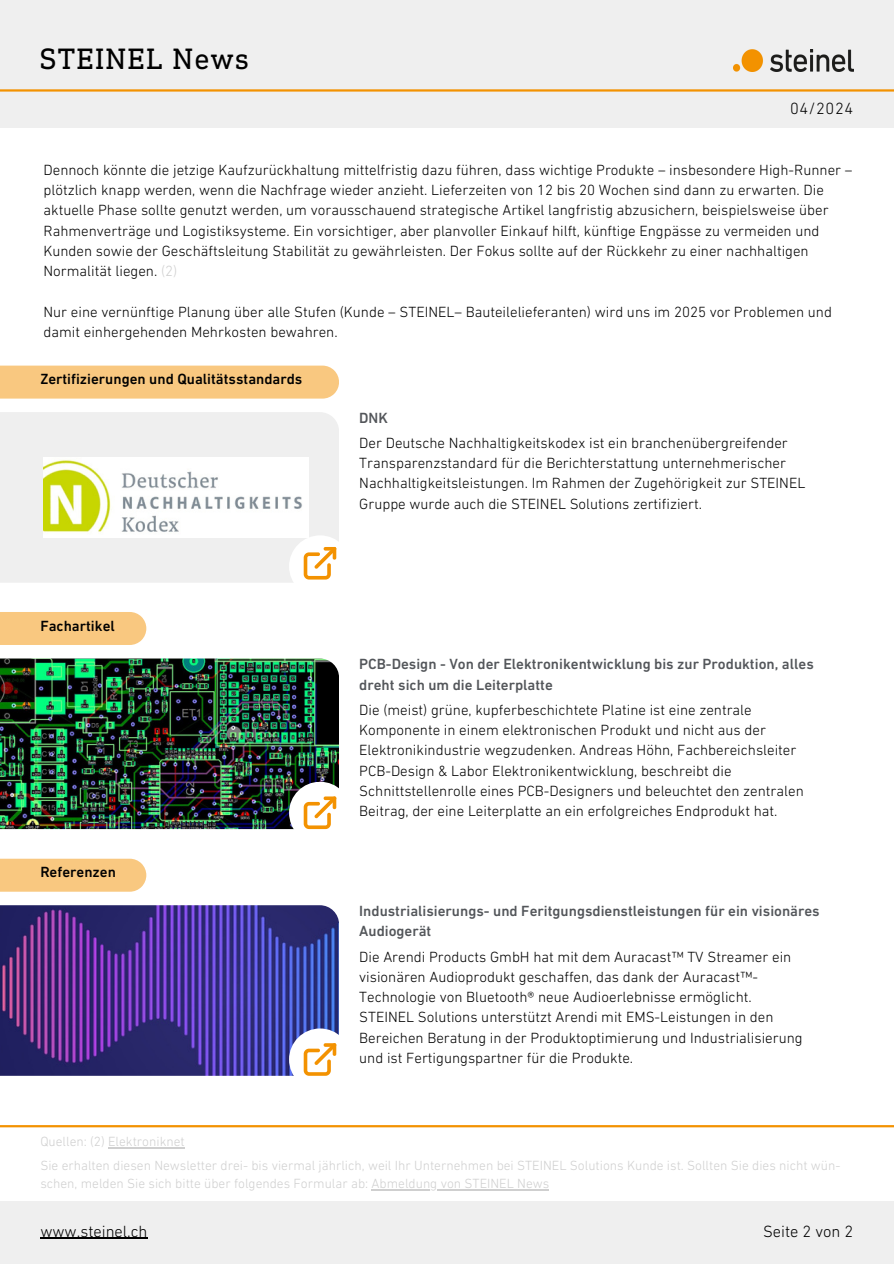
<style>
.page{position:relative;width:894px;height:1264px;background:#fff}
.page>*{position:absolute;margin:0;border:0;box-sizing:border-box;transform-origin:0 0}
.t1{font:30px "DIN Next Slab Pro";letter-spacing:.04em;color:#000}
.t2{font:300 16.5px "DIN Next LT Pro";color:#000}
.t3{font:300 15px/20.2px "DIN Next LT Pro";color:#000}
.t4{font:500 15px/20.2px "DIN Next LT Pro";color:#53565a}
.t5{font:500 15px "DIN Next LT Pro";color:#000}
.t6{font:300 13.5px/18px "DIN Next LT Pro";color:#cfcfcf}
.s1{color:#cfcfcf}
</style>
<div class="page">
<div style="left:0;top:858px;width:146px;height:33px;background:#f9c880"></div>
<img style="left:0;top:905px;width:339px;height:170px">
<div style="left:289px;top:1028px;width:62px;height:62px;background:#fff;border-radius:50%"></div>
<svg style="left:303px;top:1043px;width:33px;height:32px"></svg>
<div style="left:0;top:612px;width:146px;height:33px;background:#f9c880"></div>
<img style="left:0;top:658px;width:339px;height:171px">
<div style="left:289px;top:781px;width:62px;height:62px;background:#fff;border-radius:50%"></div>
<svg style="left:303px;top:796px;width:33px;height:33px"></svg>
<div style="left:0;top:365px;width:339px;height:33px;background:#f9c880"></div>
<div style="left:0;top:412px;width:339px;height:170px;background:#efefef"></div>
<div style="left:289px;top:535px;width:62px;height:62px;background:#fff;border-radius:50%"></div>
<svg style="left:303px;top:547px;width:33px;height:32px"></svg>
<div style="left:0;top:0;width:893px;height:128px;background:#efefef"></div>
<hr style="left:0;top:89px;width:893px;height:3px;background:#f39201">
<img style="left:733px;top:50px;width:120px;height:21px">
<hr style="left:0;top:1125px;width:893px;height:2px;background:#f39201">
<div style="left:0;top:1201px;width:893px;height:62px;background:#efefef"></div>
<hr style="left:371px;top:1189px;width:178px;height:1px;background:#cfcfcf">
<hr style="left:40px;top:1237px;width:107px;height:1px;background:#000">
<img style="left:43px;top:457px;width:265px;height:80px">
<hr style="left:108px;top:1147px;width:77px;height:1px;background:#cfcfcf">
<h4 class="t1" style="left:39px;top:41px;width:211px">STEINEL News</h4>
<p class="t2" style="left:789px;top:102px;width:65px">04/2024</p>
<p class="t3" style="left:43px;top:161px;width:810px">Dennoch könnte die jetzige Kaufzurückhaltung mittelfristig dazu führen, dass wichtige Produkte – insbesondere High-Runner – plötzlich knapp werden, wenn die Nachfrage wieder anzieht. Lieferzeiten von 12 bis 20 Wochen sind dann zu erwarten. Die aktuelle Phase sollte genutzt werden, um vorausschauend strategische Artikel langfristig abzusichern, beispielsweise über Rahmenverträge und Logistiksysteme. Ein vorsichtiger, aber planvoller Einkauf hilft, künftige Engpässe zu vermeiden und Kunden sowie der Geschäftsleitung Stabilität zu gewährleisten. Der Fokus sollte auf der Rückkehr zu einer nachhaltigen Normalität liegen. <span class="s1">(2)</span></p>
<p class="t3" style="left:43px;top:303px;width:789px">Nur eine vernünftige Planung über alle Stufen (Kunde – STEINEL– Bauteilelieferanten) wird uns im 2025 vor Problemen und damit einhergehenden Mehrkosten bewahren.</p>
<h4 class="t5" style="left:40px;top:373px;width:263px">Zertifizierungen und Qualitätsstandards</h4>
<p class="t5" style="left:40px;top:619px;width:76px">Fachartikel</p>
<p class="t5" style="left:40px;top:866px;width:77px">Referenzen</p>
<h3 class="t6" style="left:40px;top:1133px;width:146px">Quellen: (2) Elektroniknet</h3>
<h3 class="t4" style="left:359px;top:409px;width:30px">DNK</h3>
<h3 class="t3" style="left:359px;top:434px;width:447px">Der Deutsche Nachhaltigkeitskodex ist ein branchenübergreifender Transparenzstandard für die Berichterstattung unternehmerischer Nachhaltigkeitsleistungen. Im Rahmen der Zugehörigkeit zur STEINEL Gruppe wurde auch die STEINEL Solutions zertifiziert.</h3>
<h4 class="t4" style="left:359px;top:655px;width:456px">PCB-Design - Von der Elektronikentwicklung bis zur Produktion, alles dreht sich um die Leiterplatte</h4>
<h2 class="t3" style="left:359px;top:701px;width:446px">Die (meist) grüne, kupferbeschichtete Platine ist eine zentrale Komponente in einem elektronischen Produkt und nicht aus der Elektronikindustrie wegzudenken. Andreas Höhn, Fachbereichsleiter PCB-Design &amp; Labor Elektronikentwicklung, beschreibt die Schnittstellenrolle eines PCB-Designers und beleuchtet den zentralen Beitrag, der eine Leiterplatte an ein erfolgreiches Endprodukt hat.</h2>
<h3 class="t4" style="left:359px;top:902px;width:462px">Industrialisierungs- und Feritgungsdienstleistungen für ein visionäres<br>Audiogerät</h3>
<p class="t3" style="left:359px;top:947px;width:445px">Die Arendi Products GmbH hat mit dem Auracast™ TV Streamer ein visionären Audioprodukt geschaffen, das dank der Auracast™- Technologie von Bluetooth® neue Audioerlebnisse ermöglicht.<br>STEINEL Solutions unterstützt Arendi mit EMS-Leistungen in den Bereichen Beratung in der Produktoptimierung und Industrialisierung und ist Fertigungspartner für die Produkte.</p>
<h4 class="t6" style="left:40px;top:1157px;width:801px">Sie erhalten diesen Newsletter drei- bis viermal jährlich, weil Ihr Unternehmen bei STEINEL Solutions Kunde ist. Sollten Sie dies nicht wün&shy;schen, melden Sie sich bitte über folgendes Formular ab: Abmeldung von STEINEL News</h4>
<p class="t2" style="left:40px;top:1224px;width:109px">www.steinel.ch</p>
<h3 class="t2" style="left:762px;top:1224px;width:92px">Seite 2 von 2</h3>
</div>
